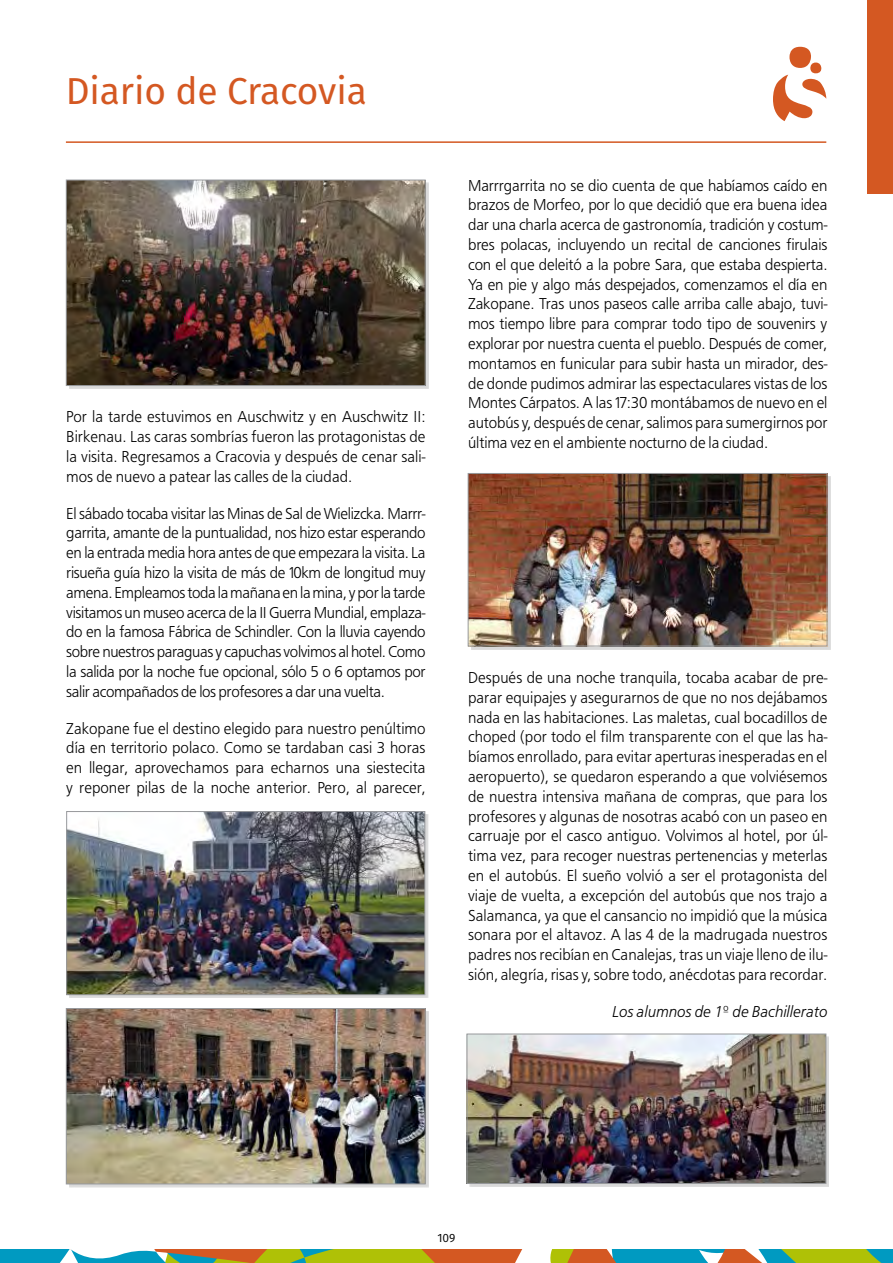
<style>
.page{position:relative;width:893px;height:1263px;background:#fff}
.page>*{position:absolute;margin:0;border:0;box-sizing:border-box;transform-origin:0 0}
.t1{font:37.5px "Fira Sans";letter-spacing:-.005em;color:#d45822}
.t2{font:16.5px/19.8px "Frutiger";color:#000;text-align:justify;scale:.95 1}
.t3{font:16.5px "Frutiger Itlic";color:#000;scale:.95 1}
.t4{font:12px "Fira Sans";color:#000}
</style>
<div class="page">
<div style="left:867px;top:0;width:26px;height:194px;background:#d45822"></div>
<svg style="left:0;top:1249px;width:893px;height:14px;background:#88a067"></svg>
<div style="left:789px;top:47px;width:22px;height:21px;background:#d45822;border-radius:50%"></div>
<div style="left:810px;top:63px;width:11px;height:10px;background:#d45822;border-radius:50%"></div>
<svg style="left:773px;top:75px;width:53px;height:46px"></svg>
<hr style="left:66px;top:141px;width:760px;height:2px;background:#d45822">
<img style="left:467px;top:473px;width:361px;height:174px">
<img style="left:66px;top:1008px;width:360px;height:177px">
<div style="left:69px;top:814px;width:359px;height:184px;background:#000;opacity:.15"></div>
<img style="left:66px;top:811px;width:360px;height:184px">
<div style="left:69px;top:183px;width:360px;height:206px;background:#d9d9d9"></div>
<img style="left:66px;top:179px;width:360px;height:207px">
<div style="left:470px;top:1036px;width:359px;height:151px;background:#d9d9d9"></div>
<img style="left:466px;top:1033px;width:361px;height:151px">
<h1 class="t1" style="left:66px;top:63px;width:302px">Diario de Cracovia</h1>
<p class="t2" style="left:66px;top:408px;width:380px">Por la tarde estuvimos en Auschwitz y en Auschwitz II:<br>Birkenau. Las caras sombrías fueron las protagonistas de la visita. Regresamos a Cracovia y después de cenar sali&shy;mos de nuevo a patear las calles de la ciudad.</p>
<p class="t2" style="left:66px;top:505px;width:380px">El sábado tocaba visitar las Minas de Sal de Wielizcka. Marrr&shy;garrita, amante de la puntualidad, nos hizo estar esperando en la entrada media hora antes de que empezara la visita. La risueña guía hizo la visita de más de 10km de longitud muy amena. Empleamos toda la mañana en la mina, y por la tarde visitamos un museo acerca de la II Guerra Mundial, emplaza&shy;do en la famosa Fábrica de Schindler. Con la lluvia cayendo sobre nuestros paraguas y capuchas volvimos al hotel. Como la salida por la noche fue opcional, sólo 5 o 6 optamos por salir acompañados de los profesores a dar una vuelta.</p>
<p class="t2" style="left:66px;top:720px;width:380px">Zakopane fue el destino elegido para nuestro penúltimo día en territorio polaco. Como se tardaban casi 3 horas en llegar, aprovechamos para echarnos una siestecita y reponer pilas de la noche anterior. Pero, al parecer,</p>
<p class="t2" style="left:468px;top:177px;width:380px">Marrrgarrita no se dio cuenta de que habíamos caído en brazos de Morfeo, por lo que decidió que era buena idea dar una charla acerca de gastronomía, tradición y costum&shy;bres polacas, incluyendo un recital de canciones firulais con el que deleitó a la pobre Sara, que estaba despierta.<br>Ya en pie y algo más despejados, comenzamos el día en Zakopane. Tras unos paseos calle arriba calle abajo, tuvi&shy;mos tiempo libre para comprar todo tipo de souvenirs y explorar por nuestra cuenta el pueblo. Después de comer, montamos en funicular para subir hasta un mirador, des&shy;de donde pudimos admirar las espectaculares vistas de los Montes Cárpatos. A las 17:30 montábamos de nuevo en el autobús y, después de cenar, salimos para sumergirnos por última vez en el ambiente nocturno de la ciudad.</p>
<p class="t2" style="left:468px;top:669px;width:380px">Después de una noche tranquila, tocaba acabar de pre&shy;parar equipajes y asegurarnos de que no nos dejábamos nada en las habitaciones. Las maletas, cual bocadillos de choped (por todo el film transparente con el que las ha&shy;bíamos enrollado, para evitar aperturas inesperadas en el aeropuerto), se quedaron esperando a que volviésemos de nuestra intensiva mañana de compras, que para los profesores y algunas de nosotras acabó con un paseo en carruaje por el casco antiguo. Volvimos al hotel, por úl&shy;tima vez, para recoger nuestras pertenencias y meterlas en el autobús. El sueño volvió a ser el protagonista del viaje de vuelta, a excepción del autobús que nos trajo a Salamanca, ya que el cansancio no impidió que la música sonara por el altavoz. A las 4 de la madrugada nuestros padres nos recibían en Canalejas, tras un viaje lleno de ilu&shy;sión, alegría, risas y, sobre todo, anécdotas para recordar.</p>
<p class="t3" style="left:612px;top:1000px;width:228px">Los alumnos de 1º de Bachillerato</p>
<p class="t4" style="left:437px;top:1228px;width:19px">109</p>
</div>
